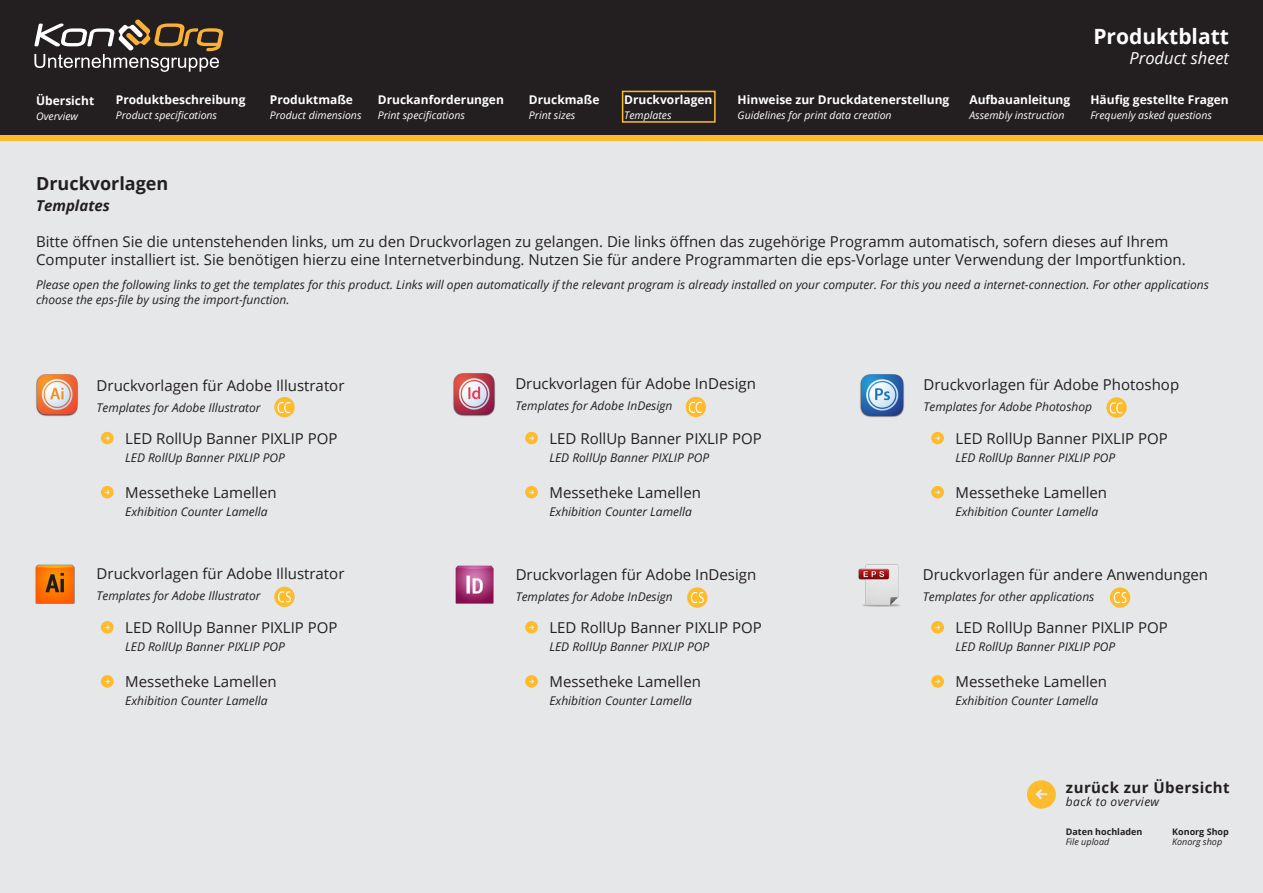
<style>
.page{position:relative;width:1263px;height:893px;background:#e6e7e9}
.page>*{position:absolute;margin:0;border:0;box-sizing:border-box;transform-origin:0 0}
.t1{font:700 21px "Open Sans";color:#fff}
.t2{font:700 18px "Open Sans";color:#231f20}
.t3{font:italic 16.5px "Open Sans";color:#fff}
.t4{font:15px "Open Sans";color:#231f20}
.t5{font:700 15px "Open Sans";letter-spacing:.03em;color:#231f20}
.t6{font:italic 700 15px "Open Sans";color:#231f20}
.t7{font:italic 12px/15px "Open Sans";color:#231f20}
.t8{font:700 12px "Open Sans";color:#fff}
.t9{font:italic 12px "Open Sans";letter-spacing:.03em;color:#231f20}
.t10{font:italic 10.5px "Open Sans";color:#fff}
.t11{font:700 9px "Open Sans";color:#231f20}
.t12{font:italic 9px "Open Sans";color:#231f20}
</style>
<div class="page">
<div style="left:0;top:0;width:1263px;height:140px;background:#231f20"></div>
<div style="left:0;top:135px;width:1263px;height:6px;background:#fdbb2e"></div>
<svg style="left:1027px;top:780px;width:29px;height:29px"></svg>
<svg style="left:34px;top:19px;width:190px;height:53px"></svg>
<div style="left:622px;top:91px;width:94px;height:32px;border:2px solid #fdbb2e"></div>
<svg style="left:101px;top:432px;width:13px;height:12px"></svg>
<svg style="left:101px;top:621px;width:13px;height:13px"></svg>
<svg style="left:525px;top:432px;width:13px;height:12px"></svg>
<svg style="left:525px;top:621px;width:13px;height:13px"></svg>
<svg style="left:931px;top:432px;width:13px;height:12px"></svg>
<svg style="left:931px;top:621px;width:13px;height:13px"></svg>
<svg style="left:101px;top:486px;width:13px;height:12px"></svg>
<svg style="left:101px;top:675px;width:13px;height:13px"></svg>
<svg style="left:525px;top:486px;width:13px;height:12px"></svg>
<svg style="left:525px;top:675px;width:13px;height:13px"></svg>
<svg style="left:931px;top:486px;width:13px;height:12px"></svg>
<svg style="left:931px;top:675px;width:13px;height:13px"></svg>
<img style="left:36px;top:374px;width:42px;height:43px">
<div style="left:274px;top:397px;width:21px;height:20px;background:#fdbb2e;border-radius:50%"></div>
<svg style="left:277px;top:402px;width:13px;height:11px"></svg>
<img style="left:453px;top:373px;width:42px;height:44px">
<div style="left:686px;top:397px;width:20px;height:20px;background:#fdbb2e;border-radius:50%"></div>
<svg style="left:689px;top:402px;width:13px;height:11px"></svg>
<img style="left:860px;top:374px;width:44px;height:43px">
<svg style="left:1106px;top:397px;width:21px;height:21px"></svg>
<svg style="left:1110px;top:402px;width:12px;height:11px"></svg>
<img style="left:35px;top:564px;width:40px;height:40px">
<div style="left:274px;top:587px;width:21px;height:20px;background:#fdbb2e;border-radius:50%"></div>
<svg style="left:278px;top:591px;width:13px;height:11px"></svg>
<img style="left:455px;top:565px;width:39px;height:39px">
<div style="left:687px;top:587px;width:20px;height:21px;background:#fdbb2e;border-radius:50%"></div>
<svg style="left:691px;top:592px;width:13px;height:11px"></svg>
<div style="left:1110px;top:587px;width:20px;height:21px;background:#fdbb2e;border-radius:50%"></div>
<svg style="left:1114px;top:592px;width:12px;height:11px"></svg>
<img style="left:859px;top:564px;width:41px;height:43px">
<p class="t8" style="left:36px;top:92px;width:60px">Übersicht</p>
<p class="t10" style="left:36px;top:109px;width:43px">Overview</p>
<p class="t8" style="left:116px;top:91px;width:131px">Produktbeschreibung</p>
<p class="t10" style="left:116px;top:108px;width:103px">Product specifications</p>
<p class="t2" style="left:36px;top:171px;width:134px">Druckvorlagen</p>
<p class="t6" style="left:36px;top:195px;width:75px">Templates</p>
<p class="t8" style="left:270px;top:91px;width:85px">Produktmaße</p>
<p class="t10" style="left:270px;top:108px;width:93px">Product dimensions</p>
<p class="t8" style="left:378px;top:91px;width:128px">Druckanforderungen</p>
<p class="t10" style="left:378px;top:108px;width:89px">Print specifications</p>
<p class="t8" style="left:529px;top:91px;width:72px">Druckmaße</p>
<p class="t10" style="left:529px;top:108px;width:48px">Print sizes</p>
<p class="t8" style="left:624px;top:91px;width:90px">Druckvorlagen</p>
<p class="t10" style="left:624px;top:108px;width:49px">Templates</p>
<p class="t8" style="left:738px;top:91px;width:213px">Hinweise zur Druckdatenerstellung</p>
<p class="t10" style="left:738px;top:108px;width:156px">Guidelines for print data creation</p>
<p class="t8" style="left:969px;top:91px;width:102px">Aufbauanleitung</p>
<p class="t10" style="left:969px;top:108px;width:97px">Assembly instruction</p>
<h1 class="t1" style="left:1093px;top:22px;width:137px">Produktblatt</h1>
<p class="t3" style="left:1129px;top:47px;width:101px">Product sheet</p>
<p class="t8" style="left:1090px;top:91px;width:140px">Häufig gestellte Fragen</p>
<p class="t10" style="left:1090px;top:108px;width:123px">Frequenly asked questions</p>
<p class="t4" style="left:36px;top:232px;width:1134px">Bitte öffnen Sie die untenstehenden links, um zu den Druckvorlagen zu gelangen. Die links öffnen das zugehörige Programm automatisch, sofern dieses auf Ihrem</p>
<p class="t4" style="left:36px;top:250px;width:1151px">Computer installiert ist. Sie benötigen hierzu eine Internetverbindung. Nutzen Sie für andere Programmarten die eps-Vorlage unter Verwendung der Importfunktion.</p>
<p class="t7" style="left:36px;top:277px;width:1174px">Please open the following links to get the templates for this product. Links will open automatically if the relevant program is already installed on your computer. For this you need a internet-connection. For other applications choose the eps-file by using the import-function.</p>
<p class="t4" style="left:97px;top:375px;width:249px">Druckvorlagen für Adobe Illustrator</p>
<p class="t7" style="left:97px;top:399px;width:166px">Templates for Adobe Illustrator</p>
<p class="t4" style="left:125px;top:428px;width:214px">LED RollUp Banner PIXLIP POP</p>
<p class="t7" style="left:125px;top:450px;width:161px">LED RollUp Banner PIXLIP POP</p>
<p class="t4" style="left:125px;top:482px;width:153px">Messetheke Lamellen</p>
<p class="t7" style="left:125px;top:504px;width:144px">Exhibition Counter Lamella</p>
<p class="t4" style="left:97px;top:563px;width:249px">Druckvorlagen für Adobe Illustrator</p>
<p class="t7" style="left:97px;top:588px;width:166px">Templates for Adobe Illustrator</p>
<p class="t4" style="left:125px;top:618px;width:214px">LED RollUp Banner PIXLIP POP</p>
<p class="t7" style="left:125px;top:639px;width:161px">LED RollUp Banner PIXLIP POP</p>
<p class="t4" style="left:125px;top:672px;width:153px">Messetheke Lamellen</p>
<p class="t7" style="left:125px;top:693px;width:144px">Exhibition Counter Lamella</p>
<p class="t4" style="left:515px;top:374px;width:242px">Druckvorlagen für Adobe InDesign</p>
<p class="t7" style="left:515px;top:398px;width:159px">Templates for Adobe InDesign</p>
<p class="t4" style="left:549px;top:428px;width:214px">LED RollUp Banner PIXLIP POP</p>
<p class="t7" style="left:549px;top:450px;width:161px">LED RollUp Banner PIXLIP POP</p>
<p class="t4" style="left:549px;top:482px;width:153px">Messetheke Lamellen</p>
<p class="t7" style="left:549px;top:504px;width:144px">Exhibition Counter Lamella</p>
<p class="t4" style="left:516px;top:564px;width:242px">Druckvorlagen für Adobe InDesign</p>
<p class="t7" style="left:516px;top:589px;width:159px">Templates for Adobe InDesign</p>
<p class="t4" style="left:549px;top:618px;width:214px">LED RollUp Banner PIXLIP POP</p>
<p class="t7" style="left:549px;top:639px;width:161px">LED RollUp Banner PIXLIP POP</p>
<p class="t4" style="left:549px;top:672px;width:153px">Messetheke Lamellen</p>
<p class="t7" style="left:549px;top:693px;width:144px">Exhibition Counter Lamella</p>
<p class="t4" style="left:923px;top:374px;width:257px">Druckvorlagen für Adobe Photoshop</p>
<p class="t7" style="left:923px;top:399px;width:170px">Templates for Adobe Photoshop</p>
<p class="t4" style="left:955px;top:428px;width:214px">LED RollUp Banner PIXLIP POP</p>
<p class="t7" style="left:955px;top:450px;width:161px">LED RollUp Banner PIXLIP POP</p>
<p class="t4" style="left:955px;top:482px;width:153px">Messetheke Lamellen</p>
<p class="t7" style="left:955px;top:504px;width:144px">Exhibition Counter Lamella</p>
<p class="t4" style="left:923px;top:565px;width:287px">Druckvorlagen für andere Anwendungen</p>
<p class="t7" style="left:923px;top:589px;width:173px">Templates for other applications</p>
<p class="t4" style="left:955px;top:618px;width:214px">LED RollUp Banner PIXLIP POP</p>
<p class="t7" style="left:955px;top:639px;width:161px">LED RollUp Banner PIXLIP POP</p>
<p class="t4" style="left:955px;top:672px;width:153px">Messetheke Lamellen</p>
<p class="t7" style="left:955px;top:693px;width:144px">Exhibition Counter Lamella</p>
<p class="t5" style="left:1066px;top:777px;width:165px">zurück zur Übersicht</p>
<p class="t9" style="left:1066px;top:794px;width:95px">back to overview</p>
<p class="t11" style="left:1172px;top:825px;width:58px">Konorg Shop</p>
<p class="t12" style="left:1172px;top:836px;width:52px">Konorg shop</p>
<p class="t11" style="left:1066px;top:825px;width:78px">Daten hochladen</p>
<p class="t12" style="left:1066px;top:836px;width:45px">File upload</p>
</div>
